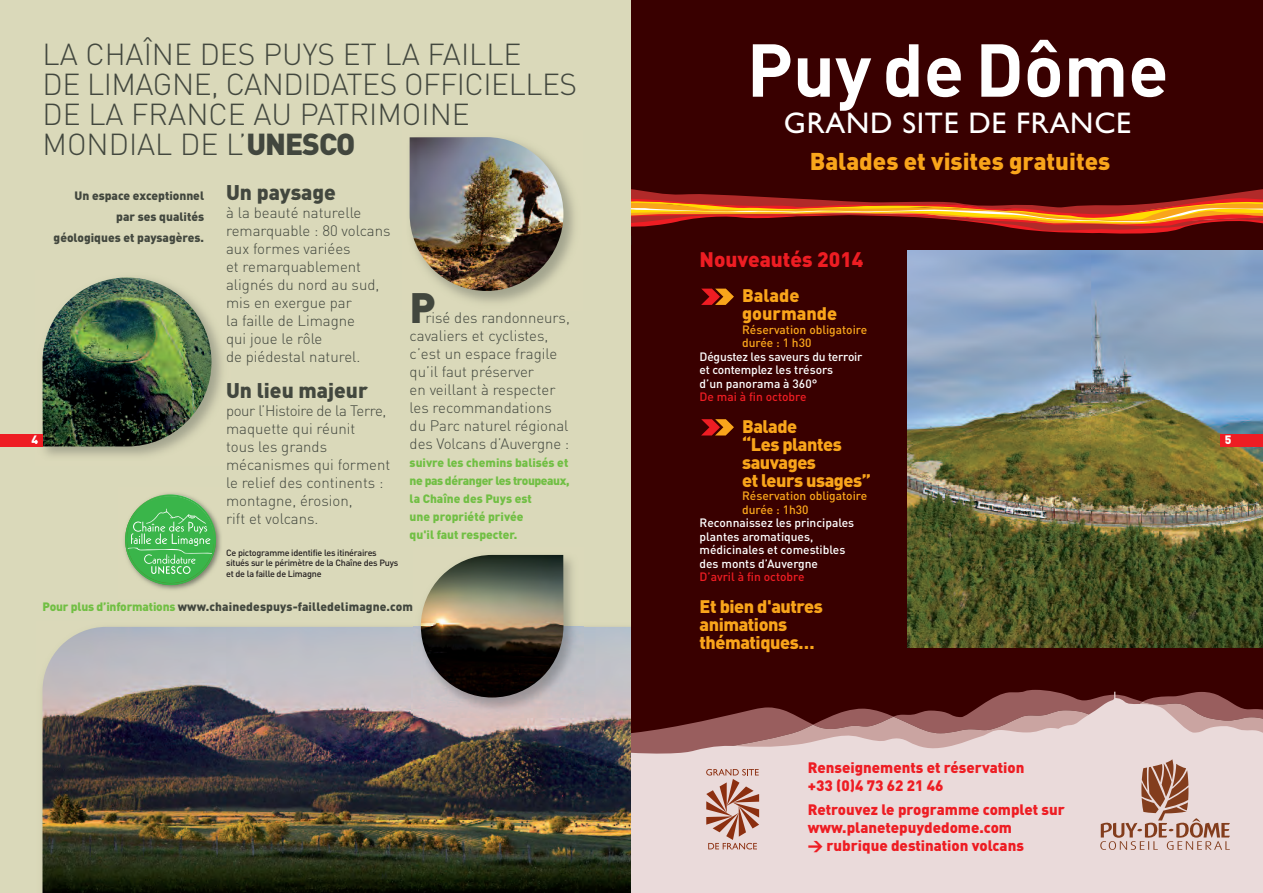
<style>
.page{position:relative;width:1263px;height:893px;background:#fff}
.page>*{position:absolute;margin:0;border:0;box-sizing:border-box;transform-origin:0 0}
.t1{font:73.65px "DIN Bold Alternate";color:#fff}
.t2{font:900 42px "DIN";color:#42473e}
.t3{font:300 30px/30px "DIN";color:#42473e}
.t4{font:29.85px "Gill Sans";letter-spacing:.025em;color:#fff}
.t5{font:900 24px "DIN";color:#f9a51b}
.t6{font:900 21px "DIN";color:#42473e}
.t7{font:900 20.85px "DIN";color:#ee1d23}
.t8{font:900 18px/18px "DIN";letter-spacing:-.025em;color:#f9a51b}
.t9{font:900 18px/18px "DIN";color:#f9a51b}
.t10{font:300 15px/18px "DIN";color:#42473e}
.t11{font:900 15px/18px "DIN";color:#ee1d23}
.t12{font:500 12px/13.5px "DIN";color:#fff}
.t13{font:900 12px/21px "DIN";color:#42473e;text-align:right}
.t14{font:900 12px/18px "DIN";color:#71bf44}
.t15{font:500 12px/13.5px "DIN";color:#f9a51b}
.t16{font:500 12px "DIN";color:#ee1d23}
.t17{font:900 12px "DIN";color:#fff}
.t18{font:500 9px/10.5px "DIN";letter-spacing:-.025em;color:#231f20}
.s1{font-weight:900}
.s2{color:#71bf44}
</style>
<div class="page">
<div style="left:0;top:0;width:653px;height:893px;background:#dad9ba"></div>
<img style="left:409px;top:137px;width:166px;height:166px">
<img style="left:410px;top:137px;width:153px;height:154px">
<img style="left:36px;top:325px;width:186px;height:131px">
<img style="left:43px;top:277px;width:168px;height:169px">
<img style="left:124px;top:493px;width:97px;height:97px">
<svg style="left:125px;top:494px;width:91px;height:91px"></svg>
<img style="left:42px;top:626px;width:589px;height:267px">
<img style="left:43px;top:627px;width:588px;height:64px">
<img style="left:414px;top:554px;width:169px;height:163px">
<img style="left:421px;top:555px;width:142px;height:142px">
<div style="left:0;top:434px;width:43px;height:12px;background:#ee1d23"></div>
<div style="left:631px;top:0;width:632px;height:853px;background:#390000"></div>
<svg style="left:631px;top:189px;width:632px;height:55px"></svg>
<svg style="left:631px;top:692px;width:632px;height:67px"></svg>
<div style="left:631px;top:759px;width:632px;height:134px;background:#eadada"></div>
<svg style="left:701px;top:289px;width:33px;height:16px"></svg>
<svg style="left:701px;top:419px;width:33px;height:16px"></svg>
<img style="left:907px;top:251px;width:356px;height:397px">
<div style="left:1220px;top:434px;width:43px;height:12px;background:#ee1d23"></div>
<h3 class="t3" style="left:43px;top:40px;width:536px">LA CHAÎNE DES PUYS ET LA FAILLE<br>DE LIMAGNE, CANDIDATES OFFICIELLES<br>DE LA FRANCE AU PATRIMOINE<br>MONDIAL DE L’<span class="s1">UNESCO</span></h3>
<p class="t13" style="left:54px;top:186px;width:152px">Un espace exceptionnel par ses qualités géologiques et paysagères.</p>
<p class="t17" style="left:32px;top:433px;width:8px">4</p>
<h3 class="t6" style="left:226px;top:180px;width:111px">Un paysage</h3>
<p class="t10" style="left:226px;top:204px;width:166px">à la beauté naturelle remarquable : 80 volcans aux formes variées<br>et remarquablement alignés du nord au sud, mis en exergue par<br>la faille de Limagne<br>qui joue le rôle<br>de piédestal naturel.</p>
<h3 class="t6" style="left:226px;top:378px;width:143px">Un lieu majeur</h3>
<p class="t10" style="left:226px;top:402px;width:166px">pour l’Histoire de la Terre, maquette qui réunit<br>tous les grands mécanismes qui forment le relief des continents : montagne, érosion,<br>rift et volcans.</p>
<p class="t18" style="left:226px;top:547px;width:174px">Ce pictogramme identifie les itinéraires situés sur le périmètre de la Chaîne des Puys et de la faille de Limagne</p>
<h2 class="t2" style="left:410px;top:284px;width:28px">P</h2>
<p class="t10" style="left:410px;top:309px;width:162px;text-indent:16px">risé des randonneurs, cavaliers et cyclistes, c’est un espace fragile qu’il faut préserver<br>en veillant à respecter les recommandations du Parc naturel régional des Volcans d’Auvergne :</p>
<p class="t14" style="left:410px;top:454px;width:161px">suivre les chemins balisés et ne pas déranger les troupeaux, la Chaîne des Puys est<br>une propriété privée<br>qu'il faut respecter.</p>
<p class="t13" style="left:43px;top:596px;width:372px"><span class="s2">Pour plus d’informations</span> www.chainedespuys-failledelimagne.com</p>
<h1 class="t1" style="left:747px;top:44px;width:423px">Puy de Dôme</h1>
<h3 class="t4" style="left:784px;top:112px;width:349px">GRAND SITE DE FRANCE</h3>
<h3 class="t5" style="left:810px;top:148px;width:302px">Balades et visites gratuites</h3>
<h3 class="t7" style="left:699px;top:247px;width:165px">Nouveautés 2014</h3>
<p class="t9" style="left:742px;top:287px;width:97px">Balade gourmande</p>
<p class="t15" style="left:742px;top:323px;width:127px">Réservation obligatoire durée : 1 h30</p>
<p class="t12" style="left:699px;top:350px;width:164px">Dégustez les saveurs du terroir et contemplez les trésors<br>d’un panorama à 360°</p>
<p class="t16" style="left:699px;top:390px;width:108px">De mai à fin octobre</p>
<p class="t8" style="left:742px;top:418px;width:130px">Balade<br>“Les plantes sauvages<br>et leurs usages”</p>
<p class="t15" style="left:742px;top:489px;width:127px">Réservation obligatoire durée : 1h30</p>
<p class="t12" style="left:699px;top:516px;width:156px">Reconnaissez les principales plantes aromatiques, médicinales et comestibles des monts d’Auvergne</p>
<p class="t16" style="left:699px;top:570px;width:106px">D’avril à fin octobre</p>
<p class="t8" style="left:699px;top:598px;width:125px">Et bien d'autres animations thématiques…</p>
<p class="t11" style="left:808px;top:759px;width:218px">Renseignements et réservation +33 (0)4 73 62 21 46</p>
<p class="t11" style="left:808px;top:801px;width:259px">Retrouvez le programme complet sur www.planetepuydedome.com<br>&gt; rubrique destination volcans</p>
<p class="t17" style="left:1225px;top:433px;width:8px">5</p>
</div>
